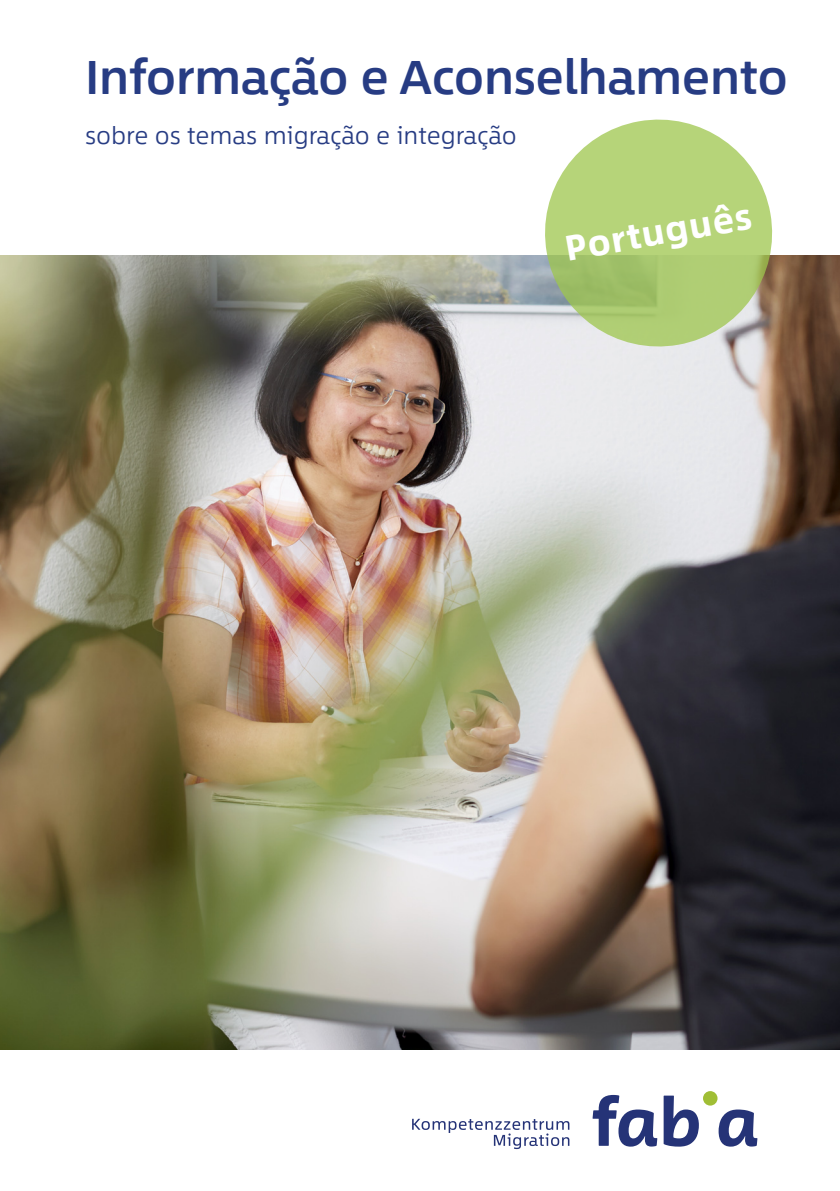
<style>
.page{position:relative;width:840px;height:1191px;background:#fff}
.page>*{position:absolute;margin:0;border:0;box-sizing:border-box;transform-origin:0 0}
.t1{font:500 48px "Between 1";letter-spacing:-.01em;color:#273c83}
.t2{font:700 36px "Between 1";color:#fff}
.t3{font:300 24px "Between 1";color:#273c83}
</style>
<div class="page">
<img style="left:0;top:255px;width:839px;height:794px">
<svg style="left:412px;top:1118px;width:157px;height:31px"></svg>
<svg style="left:592px;top:1095px;width:65px;height:51px"></svg>
<svg style="left:663px;top:1095px;width:35px;height:51px"></svg>
<svg style="left:718px;top:1109px;width:39px;height:37px"></svg>
<div style="left:702px;top:1091px;width:15px;height:14px;background:#a0be35;border-radius:50%"></div>
<svg style="left:535px;top:119px;width:245px;height:236px;background:#bfd495"></svg>
<p class="t1" style="left:85px;top:45px;width:703px">Informação e Aconselhamento</p>
<p class="t3" style="left:85px;top:120px;width:433px">sobre os temas migração e integração</p>
<p class="t2" style="left:561px;top:225px;width:190px;rotate:-10deg">Português</p>
</div>
